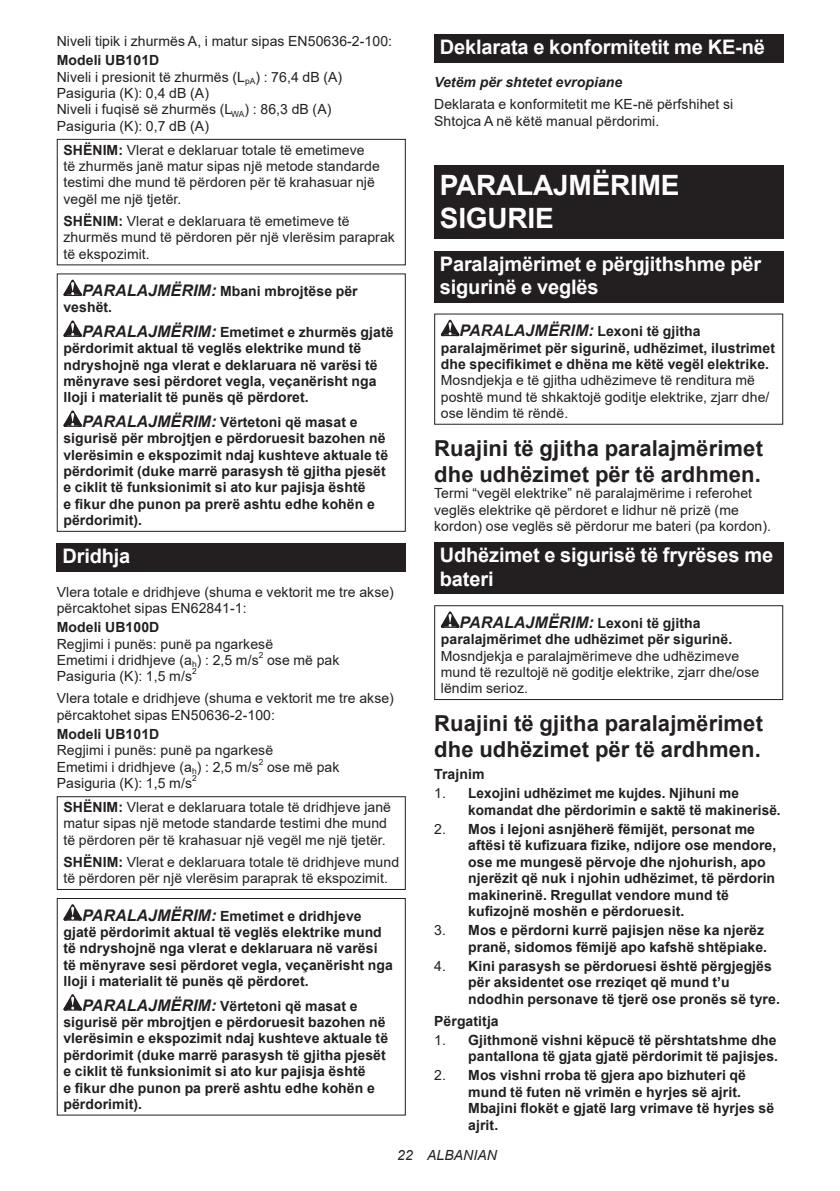
<style>
.page{position:relative;width:840px;height:1191px;background:#fff}
.page>*{position:absolute;margin:0;border:0;box-sizing:border-box;transform-origin:0 0}
.t1{font:700 28px/32.8px "Arial";letter-spacing:-.01em;color:#fff}
.t2{font:700 22px/25.8px "Arial";letter-spacing:.005em;color:#231f20}
.t3{font:700 20px/23.4px "Arial";letter-spacing:-.01em;color:#fff}
.t4{font:700 14px/16.4px "Arial";letter-spacing:.005em;color:#231f20}
.t5{font:14px/16.4px "Arial";letter-spacing:.005em;color:#231f20}
.t6{font:italic 700 14px "Arial";letter-spacing:.005em;color:#231f20}
.t7{font:italic 14px "Arial";letter-spacing:.005em;color:#231f20}
.t8{font:8.4px "Arial";color:#231f20}
.s1{font-weight:700}
.s2{font-style:italic;font-size:16px}
.s3{font-weight:400}
</style>
<div class="page">
<div style="left:57px;top:139px;width:348px;height:126px;border:1px solid #231f20"></div>
<svg style="left:63px;top:280px;width:19px;height:16px"></svg>
<svg style="left:63px;top:320px;width:19px;height:17px"></svg>
<svg style="left:63px;top:410px;width:19px;height:17px"></svg>
<div style="left:57px;top:273px;width:348px;height:259px;border:1px solid #231f20"></div>
<div style="left:57px;top:543px;width:348px;height:28px;background:#231f20"></div>
<div style="left:57px;top:796px;width:348px;height:94px;border:1px solid #231f20"></div>
<svg style="left:63px;top:904px;width:19px;height:16px"></svg>
<svg style="left:63px;top:994px;width:19px;height:16px"></svg>
<div style="left:57px;top:898px;width:348px;height:217px;border:1px solid #231f20"></div>
<div style="left:434px;top:34px;width:348px;height:29px;background:#231f20"></div>
<div style="left:434px;top:166px;width:348px;height:73px;background:#231f20"></div>
<div style="left:434px;top:251px;width:348px;height:52px;background:#231f20"></div>
<svg style="left:440px;top:320px;width:19px;height:16px"></svg>
<div style="left:434px;top:313px;width:348px;height:112px;border:1px solid #231f20"></div>
<div style="left:434px;top:542px;width:348px;height:52px;background:#231f20"></div>
<svg style="left:440px;top:611px;width:19px;height:17px"></svg>
<div style="left:434px;top:605px;width:348px;height:95px;border:1px solid #231f20"></div>
<p class="t5" style="left:57px;top:33px;width:337px">Niveli tipik i zhurmës A, i matur sipas EN50636-2-100:</p>
<p class="t5" style="left:57px;top:52px;width:287px"><span class="s1">Modeli UB101D<br></span>Niveli i presionit të zhurmës (L<sub>pA</sub>) : 76,4 dB (A)<br>Pasiguria (K): 0,4 dB (A)<br>Niveli i fuqisë së zhurmës (L<sub>WA</sub>) : 86,3 dB (A)<br>Pasiguria (K): 0,7 dB (A)</p>
<p class="t5" style="left:63px;top:141px;width:318px"><span class="s1">SHËNIM:</span> Vlerat e deklaruar totale të emetimeve<br>të zhurmës janë matur sipas një metode standarde testimi dhe mund të përdoren për të krahasuar një vegël me një tjetër.</p>
<p class="t5" style="left:63px;top:213px;width:333px"><span class="s1">SHËNIM:</span> Vlerat e deklaruara të emetimeve të zhurmës mund të përdoren për një vlerësim paraprak të ekspozimit.</p>
<p class="t4" style="left:63px;top:283px;width:296px;text-indent:19px"><span class="s2">PARALAJMËRIM:</span> Mbani mbrojtëse për veshët.</p>
<p class="t4" style="left:63px;top:324px;width:331px;text-indent:19px"><span class="s2">PARALAJMËRIM:</span> Emetimet e zhurmës gjatë përdorimit aktual të veglës elektrike mund të ndryshojnë nga vlerat e deklaruara në varësi të mënyrave sesi përdoret vegla, veçanërisht nga lloji i materialit të punës që përdoret.</p>
<p class="t4" style="left:63px;top:414px;width:326px;text-indent:19px"><span class="s2">PARALAJMËRIM:</span> Vërtetoni që masat e sigurisë për mbrojtjen e përdoruesit bazohen në vlerësimin e ekspozimit ndaj kushteve aktuale të përdorimit (duke marrë parasysh të gjitha pjesët e ciklit të funksionimit si ato kur pajisja është<br>e fikur dhe punon pa prerë ashtu edhe kohën e përdorimit).</p>
<h3 class="t3" style="left:62px;top:544px;width:69px">Dridhja</h3>
<p class="t5" style="left:57px;top:583px;width:338px">Vlera totale e dridhjeve (shuma e vektorit me tre akse) përcaktohet sipas EN62841-1:</p>
<p class="t4" style="left:57px;top:619px;width:104px">Modeli UB100D</p>
<p class="t5" style="left:57px;top:635px;width:218px">Regjimi i punës: punë pa ngarkesë<br>Emetimi i dridhjeve (a<sub>h</sub>) : 2,5 m/s</p>
<p class="t8" style="left:258px;top:649px;width:6px">2</p>
<p class="t5" style="left:267px;top:652px;width:74px">ose më pak</p>
<p class="t5" style="left:57px;top:668px;width:137px">Pasiguria (K): 1,5 m/s</p>
<p class="t8" style="left:192px;top:665px;width:6px">2</p>
<p class="t5" style="left:57px;top:690px;width:338px">Vlera totale e dridhjeve (shuma e vektorit me tre akse) përcaktohet sipas EN50636-2-100:</p>
<p class="t4" style="left:57px;top:726px;width:104px">Modeli UB101D</p>
<p class="t5" style="left:57px;top:742px;width:218px">Regjimi i punës: punë pa ngarkesë<br>Emetimi i dridhjeve (a<sub>h</sub>) : 2,5 m/s</p>
<p class="t8" style="left:258px;top:756px;width:6px">2</p>
<p class="t5" style="left:267px;top:758px;width:74px">ose më pak</p>
<p class="t5" style="left:57px;top:775px;width:137px">Pasiguria (K): 1,5 m/s</p>
<p class="t8" style="left:192px;top:772px;width:6px">2</p>
<p class="t5" style="left:63px;top:799px;width:329px"><span class="s1">SHËNIM:</span> Vlerat e deklaruara totale të dridhjeve janë matur sipas një metode standarde testimi dhe mund të përdoren për të krahasuar një vegël me një tjetër.</p>
<p class="t5" style="left:63px;top:853px;width:337px"><span class="s1">SHËNIM:</span> Vlerat e deklaruara totale të dridhjeve mund të përdoren për një vlerësim paraprak të ekspozimit.</p>
<p class="t4" style="left:63px;top:907px;width:331px;text-indent:19px"><span class="s2">PARALAJMËRIM:</span> Emetimet e dridhjeve gjatë përdorimit aktual të veglës elektrike mund të ndryshojnë nga vlerat e deklaruara në varësi të mënyrave sesi përdoret vegla, veçanërisht nga lloji i materialit të punës që përdoret.</p>
<p class="t4" style="left:63px;top:997px;width:326px;text-indent:19px"><span class="s2">PARALAJMËRIM:</span> Vërtetoni që masat e sigurisë për mbrojtjen e përdoruesit bazohen në vlerësimin e ekspozimit ndaj kushteve aktuale të përdorimit (duke marrë parasysh të gjitha pjesët e ciklit të funksionimit si ato kur pajisja është<br>e fikur dhe punon pa prerë ashtu edhe kohën e përdorimit).</p>
<h3 class="t3" style="left:439px;top:36px;width:326px">Deklarata e konformitetit me KE-në</h3>
<p class="t6" style="left:434px;top:73px;width:189px">Vetëm për shtetet evropiane</p>
<p class="t5" style="left:434px;top:96px;width:300px">Deklarata e konformitetit me KE-në përfshihet si<br>Shtojca A në këtë manual përdorimi.</p>
<h1 class="t1" style="left:439px;top:169px;width:241px">PARALAJMËRIME<br>SIGURIE</h1>
<h3 class="t3" style="left:439px;top:252px;width:322px">Paralajmërimet e përgjithshme për sigurinë e veglës</h3>
<p class="t4" style="left:440px;top:323px;width:335px;text-indent:19px"><span class="s2">PARALAJMËRIM:</span> Lexoni të gjitha paralajmërimet për sigurinë, udhëzimet, ilustrimet dhe specifikimet e dhëna me këtë vegël elektrike.</p>
<p class="t5" style="left:440px;top:372px;width:330px">Mosndjekja e të gjitha udhëzimeve të renditura më poshtë mund të shkaktojë goditje elektrike, zjarr dhe/ ose lëndim të rëndë.</p>
<h2 class="t2" style="left:434px;top:436px;width:330px">Ruajini të gjitha paralajmërimet dhe udhëzimet për të ardhmen.</h2>
<p class="t5" style="left:434px;top:485px;width:338px">Termi “vegël elektrike” në paralajmërime i referohet veglës elektrike që përdoret e lidhur në prizë (me kordon) ose veglës së përdorur me bateri (pa kordon).</p>
<h3 class="t3" style="left:439px;top:544px;width:334px">Udhëzimet e sigurisë të fryrëses me bateri</h3>
<p class="t4" style="left:440px;top:615px;width:293px;text-indent:19px"><span class="s2">PARALAJMËRIM:</span> Lexoni të gjitha paralajmërimet dhe udhëzimet për sigurinë.</p>
<p class="t5" style="left:440px;top:647px;width:320px">Mosndjekja e paralajmërimeve dhe udhëzimeve mund të rezultojë në goditje elektrike, zjarr dhe/ose lëndim serioz.</p>
<h2 class="t2" style="left:434px;top:711px;width:330px">Ruajini të gjitha paralajmërimet dhe udhëzimet për të ardhmen.</h2>
<p class="t4" style="left:434px;top:766px;width:52px">Trajnim</p>
<p class="t4" style="left:468px;top:785px;width:314px;text-indent:-34px"><span class="s3">1.</span> Lexojini udhëzimet me kujdes. Njihuni me komandat dhe përdorimin e saktë të makinerisë.</p>
<p class="t4" style="left:468px;top:821px;width:309px;text-indent:-34px"><span class="s3">2.</span> Mos i lejoni asnjëherë fëmijët, personat me aftësi të kufizuara fizike, ndijore ose mendore, ose me mungesë përvoje dhe njohurish, apo njerëzit që nuk i njohin udhëzimet, të përdorin makinerinë. Rregullat vendore mund të kufizojnë moshën e përdoruesit.</p>
<p class="t4" style="left:434px;top:922px;width:334px;text-align:right"><span class="s3">3.</span> Mos e përdorni kurrë pajisjen nëse ka njerëz pranë, sidomos fëmijë apo kafshë shtëpiake.</p>
<p class="t4" style="left:468px;top:958px;width:313px;text-indent:-34px"><span class="s3">4.</span> Kini parasysh se përdoruesi është përgjegjës për aksidentet ose rreziqet që mund t’u ndodhin personave të tjerë ose pronës së tyre.</p>
<p class="t4" style="left:434px;top:1012px;width:66px">Përgatitja</p>
<p class="t4" style="left:434px;top:1032px;width:345px;text-align:right"><span class="s3">1.</span> Gjithmonë vishni këpucë të përshtatshme dhe pantallona të gjata gjatë përdorimit të pajisjes.</p>
<p class="t4" style="left:468px;top:1067px;width:307px;text-indent:-34px"><span class="s3">2.</span> Mos vishni rroba të gjera apo bizhuteri që mund të futen në vrimën e hyrjes së ajrit.<br>Mbajini flokët e gjatë larg vrimave të hyrjes së ajrit.</p>
<p class="t7" style="left:397px;top:1146px;width:101px">22 ALBANIAN</p>
</div>
